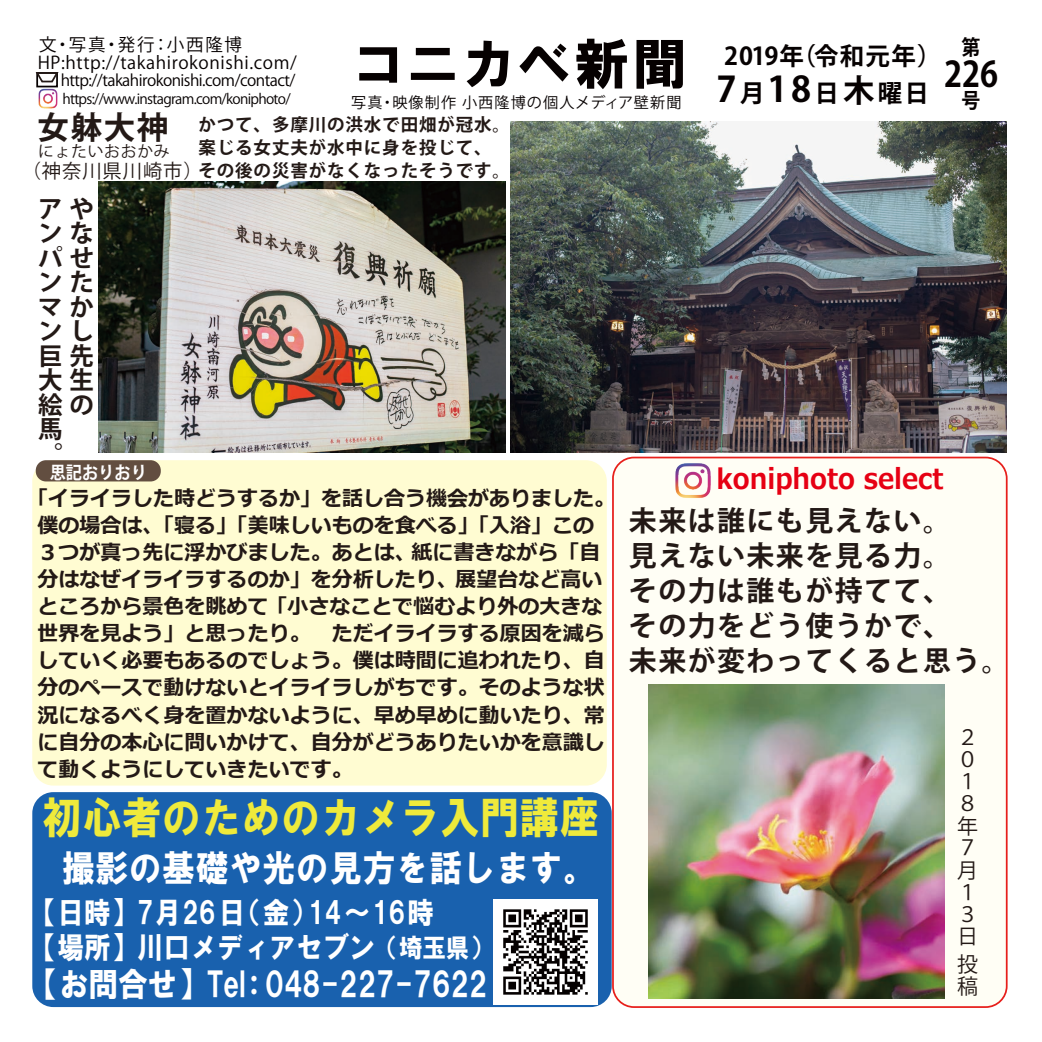
<style>
.page{position:relative;width:1042px;height:1042px;background:#fff}
.page>*{position:absolute;margin:0;border:0;box-sizing:border-box;transform-origin:0 0}
.t1{font:54.95px "HGS Soei Kakugothic UB";letter-spacing:.01em;color:#060101}
.t2{font:43.75px "HGS Soei Kakugothic UB";letter-spacing:.01em;color:#efea3b;scale:.9 1}
.t3{font:36.75px "HGS Soei Kakugothic UB";letter-spacing:.01em;color:#fff;scale:.9 1}
.t4{font:700 35px "Koz Go Pr 6 N";color:#060101;scale:.9 1}
.t5{font:33.25px "HGS Soei Kakugothic UB";letter-spacing:-.01em;color:#fff;scale:.9 1}
.t6{font:700 31.5px "Koz Go Pr 6 N";color:#231916}
.t7{font:29.75px/35px "HGS Soei Kakugothic UB";letter-spacing:-.01em;color:#fff;scale:.9 1}
.t8{font:700 28.18px "Meiryo";color:#e60013;scale:.92 1}
.t9{font:700 28px/35px "Koz Go Pr 6 N";letter-spacing:.05em;color:#231916}
.t10{font:700 24.5px/24.5px "Koz Go Pr 6 N";color:#231916}
.t11{font:700 24.5px/36.8px "Koz Go Pr 6 N";letter-spacing:.04em;color:#060101;text-align:center}
.t12{font:700 21px/27.1px "Meiryo";color:#231916}
.t13{font:21px/22.1px "Koz Go Pr 6 N";color:#231916}
.t14{font:700 21px "Koz Go Pr 6 N";color:#060101;scale:.9 1}
.t15{font:19.25px "Koz Go Pr 6 N";letter-spacing:.05em;color:#231916}
.t16{font:700 17.68px "Koz Go Pr 6 N";color:#fff;scale:.92 1}
.t17{font:700 17.5px/22.8px "Koz Go Pr 6 N";letter-spacing:.05em;color:#231916}
.t18{font:17.5px/17.5px "Koz Go Pr 6 N";letter-spacing:.035em;color:#060101}
.t19{font:15.75px "Koz Go Pr 6 N";letter-spacing:-.035em;color:#060101}
.t20{font:15.75px "Koz Go Pr 6 N";letter-spacing:.05em;color:#231916}
.t21{font:15.05px "Koz Go Pr 6 N";letter-spacing:.075em;color:#060101}
.t22{font:14px "Koz Go Pr 6 N";letter-spacing:-.05em;color:#060101}
.s1{font-size:35px}
.s2{font-size:31.5px}
.s3{font-size:26.25px}
</style>
<div class="page">
<div style="left:32px;top:460px;width:575px;height:325px;background:#fffcd2;border-radius:21px"></div>
<div style="left:36px;top:460px;width:125px;height:21px;background:#624e40;border-radius:10px"></div>
<div style="left:613px;top:457px;width:393px;height:550px;background:#fffef5;border-radius:21px"></div>
<div style="left:612px;top:457px;width:395px;height:551px;border:2px solid #e71f1b;border-radius:21px"></div>
<img style="left:667px;top:456px;width:51px;height:42px">
<img style="left:649px;top:684px;width:295px;height:314px">
<div style="left:32px;top:792px;width:580px;height:215px;background:#1961ae;border-radius:21px"></div>
<img style="left:493px;top:900px;width:105px;height:104px">
<img style="left:98px;top:181px;width:407px;height:271px">
<img style="left:510px;top:122px;width:496px;height:330px">
<img style="left:36px;top:87px;width:22px;height:22px">
<div style="left:36px;top:72px;width:22px;height:15px;border:2px solid #060101"></div>
<svg style="left:35px;top:72px;width:24px;height:11px"></svg>
<p class="t18" style="left:38px;top:37px;width:261px">文・写真・発行：小西隆博<br>HP:http://takahirokonishi.com/</p>
<p class="t19" style="left:61px;top:72px;width:236px">http://takahirokonishi.com/contact/</p>
<p class="t22" style="left:62px;top:91px;width:230px">https://www.instagram.com/koniphoto/</p>
<p class="t11" style="left:716px;top:38px;width:226px">2019年（令和元年）<br><span class="s1">7</span>月<span class="s1">18</span>日<span class="s2">木</span>曜日</p>
<p class="t14" style="left:961px;top:36px;width:22px">第</p>
<h1 class="t1" style="left:351px;top:36px;width:337px">コニカベ新聞</h1>
<p class="t21" style="left:351px;top:94px;width:332px">写真・映像制作 小西隆博の個人メディア壁新聞</p>
<p class="t14" style="left:961px;top:88px;width:22px">号</p>
<h3 class="t4" style="left:944px;top:54px;width:62px">226</h3>
<h3 class="t6" style="left:38px;top:110px;width:132px">女躰大神</h3>
<p class="t20" style="left:38px;top:143px;width:133px">にょたいおおかみ</p>
<p class="t15" style="left:22px;top:160px;width:182px">（神奈川県川崎市）</p>
<p class="t10" style="left:38px;top:197px;width:57px">アやンなパせンたマかンし巨先大生絵の馬<br>。</p>
<p class="t17" style="left:198px;top:114px;width:313px">かつて、多摩川の洪水で田畑が冠水。案じる女丈夫が水中に身を投じて、その後の災害がなくなったそうです。</p>
<p class="t16" style="left:50px;top:462px;width:107px">思記おりおり</p>
<h3 class="t8" style="left:716px;top:459px;width:248px">koniphoto select</h3>
<h3 class="t9" style="left:629px;top:504px;width:382px">未来は誰にも見えない。<br>見えない未来を見る力。<br>その力は誰もが持てて、<br>その力をどう使うかで、<br>未来が変わってくると思う。</h3>
<p class="t12" style="left:38px;top:485px;width:579px;text-indent:-11px">「イライラした時どうするか」を話し合う機会がありました。僕の場合は、「寝る」「美味しいものを食べる」「入浴」この<br>３つが真っ先に浮かびました。あとは、紙に書きながら「自分はなぜイライラするのか」を分析したり、展望台など高いところから景色を眺めて「小さなことで悩むより外の大きな世界を見よう」と思ったり。　ただイライラする原因を減らしていく必要もあるのでしょう。僕は時間に追われたり、自分のペースで動けないとイライラしがちです。そのような状況になるべく身を置かないように、早め早めに動いたり、常に自分の本心に問いかけて、自分がどうありたいかを意識して動くようにしていきたいです。</p>
<p class="t13" style="left:957px;top:727px;width:22px">２<br>０<br>１<br>８年<br>７月<br>１<br>３日</p>
<p class="t13" style="left:957px;top:953px;width:22px">投稿</p>
<h2 class="t2" style="left:43px;top:795px;width:620px">初心者のためのカメラ入門講座</h2>
<h3 class="t3" style="left:62px;top:849px;width:595px">撮影の基礎や光の見方を話します。</h3>
<h3 class="t7" style="left:31px;top:895px;width:515px">【日時】7月26日（金）14～16時<br>【場所】川口メディアセブン<span class="s3">（埼玉県）</span></h3>
<h3 class="t5" style="left:29px;top:968px;width:511px">【お問合せ】Tel：048-227-7622</h3>
</div>
